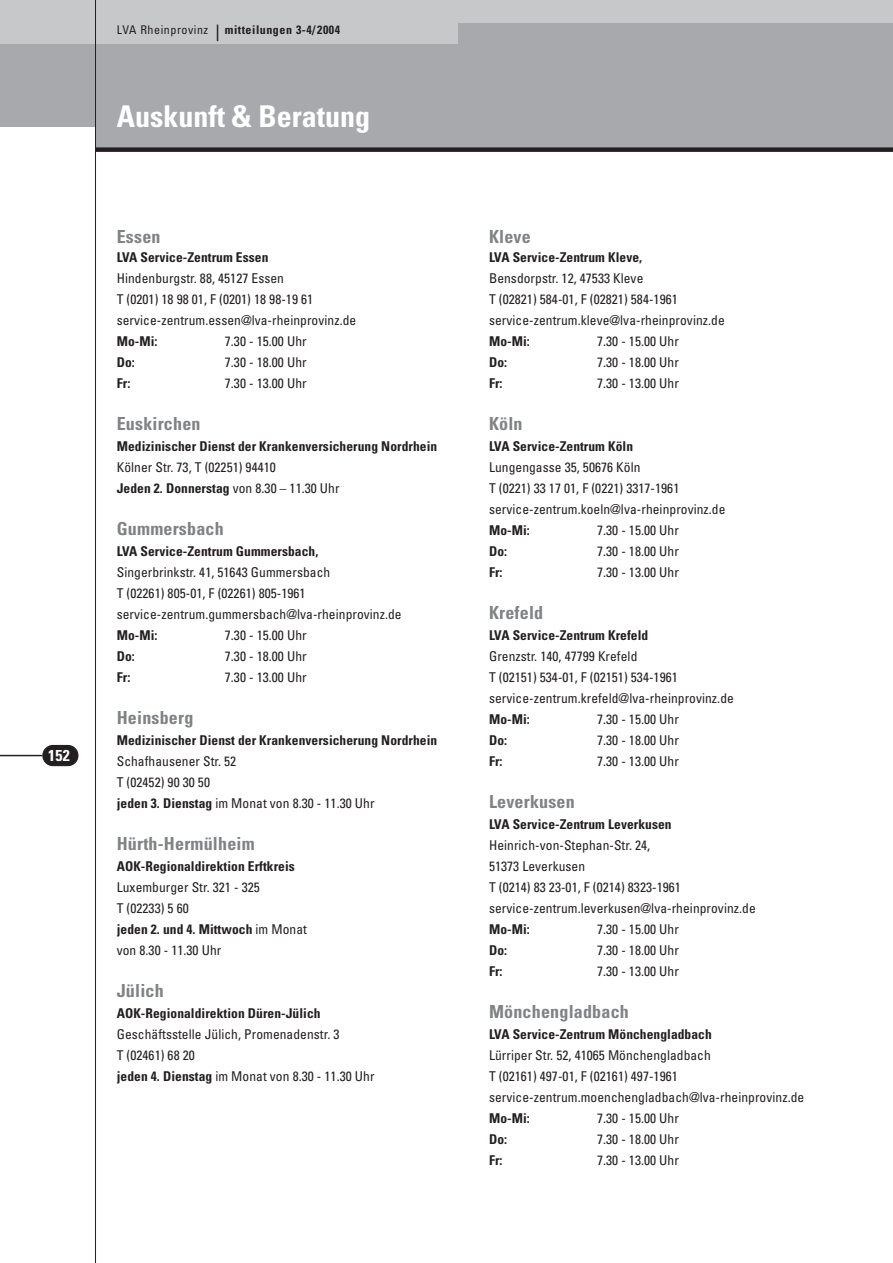
<style>
.page{position:relative;width:893px;height:1263px;background:#fff}
.page>*{position:absolute;margin:0;border:0;box-sizing:border-box;transform-origin:0 0}
.t1{font:700 condensed 30px "Univers";color:#fff}
.t2{font:700 condensed 18px "Univers";letter-spacing:.01em;color:#808285}
.t3{font:700 condensed 15.75px "Univers";color:#fff}
.t4{font:condensed 13.5px/21px "Univers";letter-spacing:.005em;color:#231f20}
.t5{font:700 condensed 13.5px "Univers";letter-spacing:.005em;color:#231f20}
.t6{font:700 condensed 12px "Univers";letter-spacing:.045em;color:#231f20}
.s1{font-weight:400}
.s2{font-size:16.5px}
.s3{font-weight:700}
</style>
<div class="page">
<div style="left:95px;top:126px;width:797px;height:24px;background:#a8a9ad"></div>
<div style="left:0;top:0;width:892px;height:126px;background:#a8a9ad"></div>
<div style="left:0;top:0;width:457px;height:43px;background:#c7c8ca"></div>
<div style="left:457px;top:0;width:435px;height:22px;background:#c7c8ca"></div>
<div style="left:95px;top:147px;width:797px;height:5px;background:#231f20"></div>
<hr style="left:0;top:755px;width:42px;height:1px;background:#231f20">
<svg style="left:42px;top:745px;width:36px;height:21px"></svg>
<hr style="left:95px;top:0;width:1px;height:1263px;background:#231f20">
<p class="t3" style="left:48px;top:749px;width:23px">152</p>
<p class="t6" style="left:117px;top:25px;width:225px"><span class="s1">LVA Rheinprovinz</span> <span class="s2">|</span> mitteilungen 3-4/2004</p>
<h1 class="t1" style="left:117px;top:105px;width:255px">Auskunft &amp; Beratung</h1>
<h2 class="t2" style="left:117px;top:230px;width:45px">Essen</h2>
<p class="t5" style="left:117px;top:252px;width:153px">LVA Service-Zentrum Essen</p>
<p class="t4" style="left:117px;top:269px;width:241px">Hindenburgstr. 88, 45127 Essen<br>T (0201) 18 98 01, F (0201) 18 98-19 61 service-zentrum.essen@lva-rheinprovinz.de</p>
<p class="t5" style="left:117px;top:336px;width:42px">Mo-Mi:</p>
<p class="t4" style="left:225px;top:332px;width:83px">7.30 - 15.00 Uhr</p>
<p class="t5" style="left:117px;top:357px;width:20px">Do:</p>
<p class="t4" style="left:225px;top:353px;width:83px">7.30 - 18.00 Uhr</p>
<p class="t5" style="left:117px;top:378px;width:15px">Fr:</p>
<p class="t4" style="left:225px;top:374px;width:83px">7.30 - 13.00 Uhr</p>
<h2 class="t2" style="left:117px;top:417px;width:85px">Euskirchen</h2>
<p class="t5" style="left:117px;top:441px;width:322px">Medizinischer Dienst der Krankenversicherung Nordrhein</p>
<p class="t4" style="left:117px;top:458px;width:224px">Kölner Str. 73, T (02251) 94410<br><span class="s3">Jeden 2. Donnerstag</span> von 8.30 – 11.30 Uhr</p>
<h2 class="t2" style="left:117px;top:522px;width:108px">Gummersbach</h2>
<p class="t5" style="left:117px;top:546px;width:203px">LVA Service-Zentrum Gummersbach,</p>
<p class="t4" style="left:117px;top:563px;width:286px">Singerbrinkstr. 41, 51643 Gummersbach<br>T (02261) 805-01, F (02261) 805-1961 service-zentrum.gummersbach@lva-rheinprovinz.de</p>
<p class="t5" style="left:117px;top:630px;width:42px">Mo-Mi:</p>
<p class="t4" style="left:225px;top:626px;width:83px">7.30 - 15.00 Uhr</p>
<p class="t5" style="left:117px;top:651px;width:20px">Do:</p>
<p class="t4" style="left:225px;top:647px;width:83px">7.30 - 18.00 Uhr</p>
<p class="t5" style="left:117px;top:672px;width:15px">Fr:</p>
<p class="t4" style="left:225px;top:668px;width:83px">7.30 - 13.00 Uhr</p>
<h2 class="t2" style="left:117px;top:711px;width:78px">Heinsberg</h2>
<p class="t5" style="left:117px;top:735px;width:322px">Medizinischer Dienst der Krankenversicherung Nordrhein</p>
<p class="t4" style="left:117px;top:752px;width:259px">Schafhausener Str. 52<br>T (02452) 90 30 50<br><span class="s3">jeden 3. Dienstag</span> im Monat von 8.30 - 11.30 Uhr</p>
<h2 class="t2" style="left:117px;top:837px;width:139px">Hürth-Hermülheim</h2>
<p class="t5" style="left:117px;top:861px;width:179px">AOK-Regionaldirektion Erftkreis</p>
<p class="t4" style="left:117px;top:878px;width:192px">Luxemburger Str. 321 - 325<br>T (02233) 5 60<br><span class="s3">jeden 2. und 4. Mittwoch</span> im Monat von 8.30 - 11.30 Uhr</p>
<h2 class="t2" style="left:117px;top:984px;width:48px">Jülich</h2>
<p class="t5" style="left:117px;top:1008px;width:205px">AOK-Regionaldirektion Düren-Jülich</p>
<p class="t4" style="left:117px;top:1025px;width:259px">Geschäftsstelle Jülich, Promenadenstr. 3<br>T (02461) 68 20<br><span class="s3">jeden 4. Dienstag</span> im Monat von 8.30 - 11.30 Uhr</p>
<h2 class="t2" style="left:489px;top:230px;width:43px">Kleve</h2>
<p class="t5" style="left:489px;top:252px;width:155px">LVA Service-Zentrum Kleve,</p>
<p class="t4" style="left:489px;top:269px;width:237px">Bensdorpstr. 12, 47533 Kleve<br>T (02821) 584-01, F (02821) 584-1961 service-zentrum.kleve@lva-rheinprovinz.de</p>
<p class="t5" style="left:489px;top:336px;width:42px">Mo-Mi:</p>
<p class="t4" style="left:597px;top:332px;width:83px">7.30 - 15.00 Uhr</p>
<p class="t5" style="left:489px;top:357px;width:20px">Do:</p>
<p class="t4" style="left:597px;top:353px;width:83px">7.30 - 18.00 Uhr</p>
<p class="t5" style="left:489px;top:378px;width:15px">Fr:</p>
<p class="t4" style="left:597px;top:374px;width:83px">7.30 - 13.00 Uhr</p>
<h2 class="t2" style="left:489px;top:417px;width:35px">Köln</h2>
<p class="t5" style="left:489px;top:441px;width:146px">LVA Service-Zentrum Köln</p>
<p class="t4" style="left:489px;top:458px;width:238px">Lungengasse 35, 50676 Köln<br>T (0221) 33 17 01, F (0221) 3317-1961 service-zentrum.koeln@lva-rheinprovinz.de</p>
<p class="t5" style="left:489px;top:525px;width:42px">Mo-Mi:</p>
<p class="t4" style="left:597px;top:521px;width:83px">7.30 - 15.00 Uhr</p>
<p class="t5" style="left:489px;top:546px;width:20px">Do:</p>
<p class="t4" style="left:597px;top:542px;width:83px">7.30 - 18.00 Uhr</p>
<p class="t5" style="left:489px;top:567px;width:15px">Fr:</p>
<p class="t4" style="left:597px;top:563px;width:83px">7.30 - 13.00 Uhr</p>
<h2 class="t2" style="left:489px;top:606px;width:56px">Krefeld</h2>
<p class="t5" style="left:489px;top:630px;width:161px">LVA Service-Zentrum Krefeld</p>
<p class="t4" style="left:489px;top:647px;width:246px">Grenzstr. 140, 47799 Krefeld<br>T (02151) 534-01, F (02151) 534-1961 service-zentrum.krefeld@lva-rheinprovinz.de</p>
<p class="t5" style="left:489px;top:714px;width:42px">Mo-Mi:</p>
<p class="t4" style="left:597px;top:710px;width:83px">7.30 - 15.00 Uhr</p>
<p class="t5" style="left:489px;top:735px;width:20px">Do:</p>
<p class="t4" style="left:597px;top:731px;width:83px">7.30 - 18.00 Uhr</p>
<p class="t5" style="left:489px;top:756px;width:15px">Fr:</p>
<p class="t4" style="left:597px;top:752px;width:83px">7.30 - 13.00 Uhr</p>
<h2 class="t2" style="left:489px;top:795px;width:87px">Leverkusen</h2>
<p class="t5" style="left:489px;top:819px;width:184px">LVA Service-Zentrum Leverkusen</p>
<p class="t4" style="left:489px;top:836px;width:268px">Heinrich-von-Stephan-Str. 24,<br>51373 Leverkusen<br>T (0214) 83 23-01, F (0214) 8323-1961 service-zentrum.leverkusen@lva-rheinprovinz.de</p>
<p class="t5" style="left:489px;top:924px;width:42px">Mo-Mi:</p>
<p class="t4" style="left:597px;top:920px;width:83px">7.30 - 15.00 Uhr</p>
<p class="t5" style="left:489px;top:945px;width:20px">Do:</p>
<p class="t4" style="left:597px;top:941px;width:83px">7.30 - 18.00 Uhr</p>
<p class="t5" style="left:489px;top:966px;width:15px">Fr:</p>
<p class="t4" style="left:597px;top:962px;width:83px">7.30 - 13.00 Uhr</p>
<h2 class="t2" style="left:489px;top:1005px;width:141px">Mönchengladbach</h2>
<p class="t5" style="left:489px;top:1029px;width:224px">LVA Service-Zentrum Mönchengladbach</p>
<p class="t4" style="left:489px;top:1046px;width:317px">Lürriper Str. 52, 41065 Mönchengladbach<br>T (02161) 497-01, F (02161) 497-1961 service-zentrum.moenchengladbach@lva-rheinprovinz.de</p>
<p class="t5" style="left:489px;top:1113px;width:42px">Mo-Mi:</p>
<p class="t4" style="left:597px;top:1109px;width:83px">7.30 - 15.00 Uhr</p>
<p class="t5" style="left:489px;top:1134px;width:20px">Do:</p>
<p class="t4" style="left:597px;top:1130px;width:83px">7.30 - 18.00 Uhr</p>
<p class="t5" style="left:489px;top:1155px;width:15px">Fr:</p>
<p class="t4" style="left:597px;top:1151px;width:83px">7.30 - 13.00 Uhr</p>
</div>
